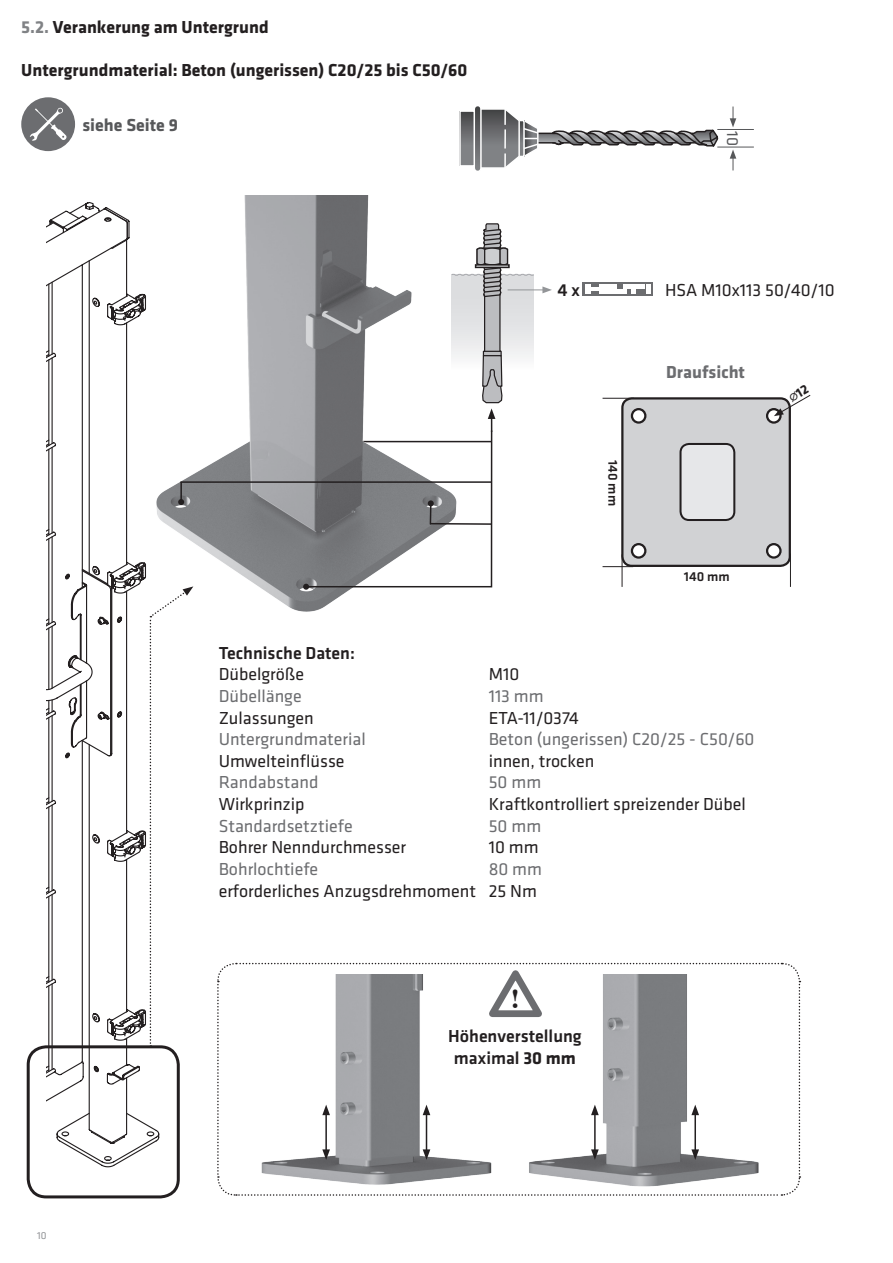
<style>
.page{position:relative;width:893px;height:1263px;background:#fff}
.page>*{position:absolute;margin:0;border:0;box-sizing:border-box;transform-origin:0 0}
.t1{font:700 27px "Times";color:#231f20}
.t2{font:18px "Klavika";color:#231f20}
.t3{font:18px "Klavika";color:#6c6d70}
.t4{font:700 18px "Klavika";color:#231f20}
.t5{font:500 18px/21.6px "Klavika";color:#231f20;text-align:center}
.t6{font:700 18px "Klavika";color:#57585a}
.t7{font:700 18px "Klavika";color:#6c6d70}
.t8{font:16.5px "Klavika";color:#57585a}
.t9{font:500 13.5px "Klavika";color:#231f20}
.t10{font:10.5px "Klavika";color:#939598}
.s1{color:#808285}
.s2{font-weight:700}
</style>
<div class="page">
<img style="left:193px;top:195px;width:176px;height:417px">
<hr style="left:180px;top:481px;width:312px;height:2px;background:#231f20">
<svg style="left:583px;top:283px;width:70px;height:13px"></svg>
<hr style="left:585px;top:287px;width:19px;height:4px;background:#fff">
<hr style="left:611px;top:290px;width:16px;height:4px;background:#fff">
<div style="left:646px;top:285px;width:5px;height:9px;background:#fff"></div>
<div style="left:611px;top:285px;width:6px;height:9px;background:#fff"></div>
<div style="left:605px;top:285px;width:6px;height:9px;background:#fff"></div>
<div style="left:631px;top:286px;width:5px;height:8px;background:#fff"></div>
<hr style="left:623px;top:285px;width:22px;height:4px;background:#fff">
<div style="left:585px;top:285px;width:5px;height:9px;background:#fff"></div>
<div style="left:599px;top:285px;width:5px;height:9px;background:#fff"></div>
<svg style="left:303px;top:223px;width:231px;height:367px"></svg>
<hr style="left:508px;top:289px;width:37px;height:1px;background:#939598">
<svg style="left:542px;top:286px;width:10px;height:7px"></svg>
<div style="left:27px;top:1045px;width:153px;height:153px;border:3px solid #231f20;border-radius:18px"></div>
<svg style="left:730px;top:107px;width:6px;height:20px"></svg>
<svg style="left:730px;top:150px;width:6px;height:20px"></svg>
<hr style="left:717px;top:129px;width:37px;height:1px;background:#57585a">
<hr style="left:717px;top:147px;width:37px;height:1px;background:#57585a">
<div style="left:473px;top:105px;width:9px;height:67px;border:1px solid #fff;border-radius:3px"></div>
<svg style="left:461px;top:112px;width:12px;height:53px"></svg>
<div style="left:459px;top:110px;width:16px;height:57px;border:1px solid #fff"></div>
<svg style="left:474px;top:106px;width:245px;height:65px"></svg>
<div style="left:21px;top:97px;width:54px;height:54px;background:#6c6d70;border-radius:50%"></div>
<svg style="left:30px;top:107px;width:37px;height:34px"></svg>
<hr style="left:790px;top:553px;width:1px;height:34px;background:#231f20">
<hr style="left:603px;top:566px;width:30px;height:1px;background:#231f20">
<hr style="left:622px;top:554px;width:1px;height:33px;background:#231f20">
<hr style="left:603px;top:398px;width:31px;height:1px;background:#231f20">
<div style="left:622px;top:398px;width:168px;height:168px;background:#d1d2d4;border-radius:10px"></div>
<div style="left:621px;top:397px;width:170px;height:170px;border:2px solid #231f20;border-radius:10px"></div>
<div style="left:680px;top:444px;width:54px;height:76px;background:#e6e7e9;border-radius:9px"></div>
<div style="left:679px;top:443px;width:56px;height:78px;border:2px solid #231f20;border-radius:9px"></div>
<div style="left:632px;top:409px;width:13px;height:13px;background:#fff;border-radius:50%"></div>
<div style="left:631px;top:408px;width:15px;height:16px;border:2px solid #231f20;border-radius:50%"></div>
<div style="left:632px;top:544px;width:13px;height:13px;background:#fff;border-radius:50%"></div>
<div style="left:631px;top:543px;width:15px;height:16px;border:2px solid #231f20;border-radius:50%"></div>
<svg style="left:767px;top:409px;width:13px;height:13px"></svg>
<div style="left:766px;top:408px;width:16px;height:16px;border:2px solid #231f20;border-radius:50%"></div>
<svg style="left:767px;top:544px;width:13px;height:13px"></svg>
<div style="left:766px;top:543px;width:16px;height:16px;border:2px solid #231f20;border-radius:50%"></div>
<svg style="left:217px;top:962px;width:584px;height:234px"></svg>
<svg style="left:141px;top:293px;width:52px;height:754px"></svg>
<svg style="left:141px;top:294px;width:19px;height:903px"></svg>
<svg style="left:47px;top:202px;width:94px;height:995px"></svg>
<svg style="left:47px;top:349px;width:37px;height:848px"></svg>
<svg style="left:774px;top:394px;width:37px;height:22px"></svg>
<p class="t4" style="left:21px;top:14px;width:249px"><span class="s1">5.2.</span> Verankerung am Untergrund</p>
<p class="t4" style="left:21px;top:57px;width:448px">Untergrundmaterial: Beton (ungerissen) C20/25 bis C50/60</p>
<p class="t6" style="left:82px;top:112px;width:97px">siehe Seite 9</p>
<p class="t8" style="left:743px;top:131px;width:16px;rotate:90deg">10</p>
<p class="t5" style="left:557px;top:279px;width:24px">4 x</p>
<p class="t2" style="left:665px;top:279px;width:171px">HSA M10x113 50/40/10</p>
<p class="t9" style="left:622px;top:460px;width:47px;rotate:90deg">140 mm</p>
<p class="t7" style="left:666px;top:359px;width:80px">Draufsicht</p>
<p class="t9" style="left:684px;top:567px;width:47px">140 mm</p>
<p class="t5" style="left:219px;top:642px;width:138px">Technische Daten:</p>
<p class="t2" style="left:219px;top:663px;width:87px">Dübelgröße</p>
<p class="t2" style="left:489px;top:663px;width:32px">M10</p>
<p class="t3" style="left:219px;top:684px;width:85px">Dübellänge</p>
<p class="t3" style="left:489px;top:684px;width:57px">113 mm</p>
<p class="t2" style="left:219px;top:706px;width:97px">Zulassungen</p>
<p class="t2" style="left:489px;top:706px;width:92px">ETA-11/0374</p>
<p class="t3" style="left:219px;top:727px;width:149px">Untergrundmaterial</p>
<p class="t3" style="left:489px;top:727px;width:267px">Beton (ungerissen) C20/25 - C50/60</p>
<p class="t2" style="left:219px;top:749px;width:127px">Umwelteinflüsse</p>
<p class="t2" style="left:489px;top:749px;width:107px">innen, trocken</p>
<p class="t3" style="left:219px;top:771px;width:101px">Randabstand</p>
<p class="t3" style="left:489px;top:771px;width:54px">50 mm</p>
<p class="t2" style="left:219px;top:792px;width:88px">Wirkprinzip</p>
<p class="t2" style="left:489px;top:792px;width:259px">Kraftkontrolliert spreizender Dübel</p>
<p class="t3" style="left:219px;top:814px;width:136px">Standardsetztiefe</p>
<p class="t3" style="left:489px;top:814px;width:54px">50 mm</p>
<p class="t2" style="left:219px;top:835px;width:189px">Bohrer Nenndurchmesser</p>
<p class="t2" style="left:489px;top:835px;width:51px">10 mm</p>
<p class="t3" style="left:219px;top:857px;width:101px">Bohrlochtiefe</p>
<p class="t3" style="left:489px;top:857px;width:55px">80 mm</p>
<p class="t2" style="left:219px;top:879px;width:320px">erforderliches Anzugsdrehmoment 25 Nm</p>
<p class="t10" style="left:37px;top:1229px;width:11px">10</p>
<h1 class="t1" style="left:511px;top:972px;width:10px">!</h1>
<p class="t5" style="left:448px;top:1025px;width:135px">Höhenverstellung maximal <span class="s2">30 mm</span></p>
</div>
